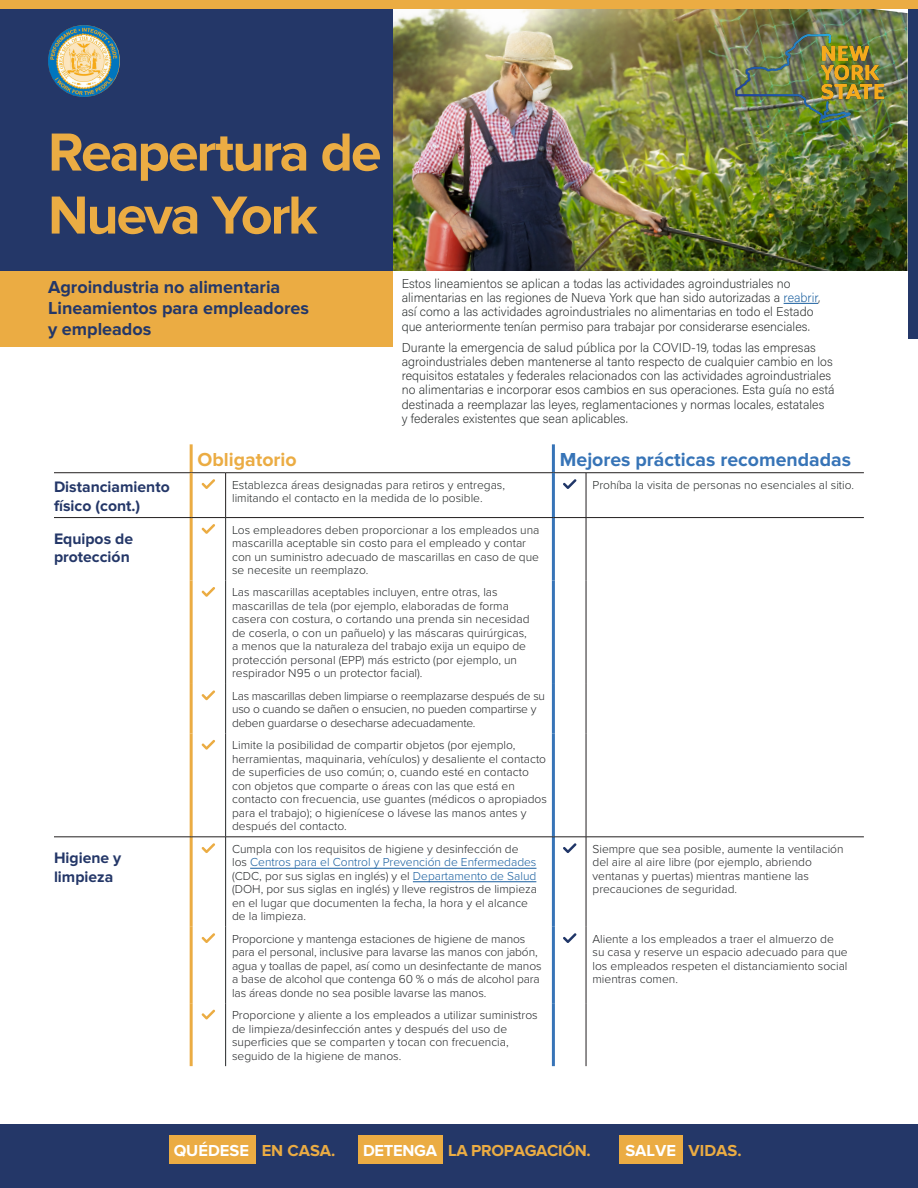
<style>
.page{position:relative;width:918px;height:1188px;background:#fff}
.page>*{position:absolute;margin:0;border:0;box-sizing:border-box;transform-origin:0 0}
.t1{font:700 55.5px/63px "Proxima Nova";letter-spacing:-.04em;color:#ebac43}
.t2{font:700 19.5px "Proxima Nova";color:#3774b7}
.t3{font:700 19.5px "Proxima Nova";color:#ebac43}
.t4{font:700 18px/21px "Proxima Nova";color:#243768}
.t5{font:700 16.5px "Proxima Nova";letter-spacing:-.02em;color:#ebac43}
.t6{font:700 16.5px "Proxima Nova";color:#fff}
.t7{font:700 16.5px "Proxima Nova";color:#ebac43}
.t8{font:700 15.75px/18.9px "Proxima Nova";color:#243768}
.t9{font:200 12.75px/14.2px "Acumin Pro";color:#242828}
.content{font:300 12px/13.5px "Proxima Nova";color:#252729}
.content-2{font:300 12px/13.5px "Proxima Nova";color:#242828}
.content-3{font:300 12px/13.5px "Proxima Nova";letter-spacing:-.02em;color:#252729}
.s1{color:#175d9e}
.s2{color:#ebac43}
.s3{color:#fff}
</style>
<div class="page">
<img style="left:393px;top:9px;width:515px;height:262px">
<div style="left:0;top:9px;width:393px;height:330px;background:#243768"></div>
<div style="left:0;top:272px;width:395px;height:75px;background:#ebac43"></div>
<div style="left:393px;top:272px;width:515px;height:151px;background:#fff"></div>
<img style="left:730px;top:28px;width:159px;height:100px">
<img style="left:48px;top:25px;width:72px;height:72px;border-radius:36px">
<div style="left:908px;top:9px;width:10px;height:330px;background:#243768"></div>
<div style="left:0;top:0;width:918px;height:9px;background:#ebac43"></div>
<div style="left:0;top:1125px;width:918px;height:63px;background:#243768"></div>
<div style="left:169px;top:1135px;width:86px;height:29px;background:#ebac43"></div>
<div style="left:358px;top:1135px;width:84px;height:29px;background:#ebac43"></div>
<div style="left:619px;top:1135px;width:63px;height:29px;background:#ebac43"></div>
<hr style="left:784px;top:303px;width:34px;height:1px;background:#175d9e">
<hr style="left:552px;top:444px;width:3px;height:29px;background:#3774b7">
<hr style="left:190px;top:444px;width:3px;height:29px;background:#ebac43">
<hr style="left:54px;top:472px;width:137px;height:1px;background:#231f20">
<hr style="left:191px;top:472px;width:35px;height:1px;background:#231f20">
<hr style="left:226px;top:472px;width:327px;height:1px;background:#231f20">
<hr style="left:225px;top:473px;width:1px;height:44px;background:#231f20">
<hr style="left:553px;top:472px;width:33px;height:1px;background:#231f20">
<hr style="left:586px;top:472px;width:278px;height:1px;background:#231f20">
<hr style="left:586px;top:473px;width:1px;height:44px;background:#231f20">
<hr style="left:586px;top:518px;width:1px;height:63px;background:#231f20">
<hr style="left:586px;top:581px;width:1px;height:103px;background:#231f20">
<hr style="left:586px;top:684px;width:1px;height:49px;background:#231f20">
<hr style="left:586px;top:733px;width:1px;height:104px;background:#231f20">
<hr style="left:586px;top:837px;width:1px;height:90px;background:#231f20">
<hr style="left:586px;top:927px;width:1px;height:76px;background:#231f20">
<hr style="left:586px;top:1003px;width:1px;height:63px;background:#231f20">
<hr style="left:190px;top:473px;width:3px;height:44px;background:#ebac43">
<hr style="left:190px;top:518px;width:3px;height:63px;background:#ebac43">
<hr style="left:190px;top:581px;width:3px;height:103px;background:#ebac43">
<hr style="left:190px;top:684px;width:3px;height:49px;background:#ebac43">
<hr style="left:190px;top:733px;width:3px;height:104px;background:#ebac43">
<hr style="left:190px;top:837px;width:3px;height:90px;background:#ebac43">
<hr style="left:190px;top:927px;width:3px;height:76px;background:#ebac43">
<hr style="left:190px;top:1003px;width:3px;height:63px;background:#ebac43">
<hr style="left:552px;top:473px;width:3px;height:44px;background:#3774b7">
<hr style="left:552px;top:518px;width:3px;height:63px;background:#3774b7">
<hr style="left:552px;top:581px;width:3px;height:103px;background:#3774b7">
<hr style="left:552px;top:684px;width:3px;height:49px;background:#3774b7">
<hr style="left:552px;top:733px;width:3px;height:104px;background:#3774b7">
<hr style="left:552px;top:837px;width:3px;height:90px;background:#3774b7">
<hr style="left:552px;top:927px;width:3px;height:76px;background:#3774b7">
<hr style="left:552px;top:1003px;width:3px;height:63px;background:#3774b7">
<hr style="left:225px;top:518px;width:1px;height:63px;background:#252729">
<hr style="left:225px;top:581px;width:1px;height:103px;background:#252729">
<hr style="left:225px;top:684px;width:1px;height:49px;background:#252729">
<hr style="left:225px;top:733px;width:1px;height:104px;background:#252729">
<hr style="left:225px;top:837px;width:1px;height:90px;background:#252729">
<hr style="left:225px;top:927px;width:1px;height:76px;background:#252729">
<hr style="left:225px;top:1003px;width:1px;height:63px;background:#252729">
<hr style="left:54px;top:517px;width:137px;height:1px;background:#231f20">
<hr style="left:191px;top:517px;width:35px;height:1px;background:#231f20">
<hr style="left:226px;top:517px;width:327px;height:1px;background:#231f20">
<hr style="left:553px;top:517px;width:33px;height:1px;background:#231f20">
<hr style="left:586px;top:517px;width:278px;height:1px;background:#231f20">
<hr style="left:54px;top:837px;width:137px;height:1px;background:#231f20">
<hr style="left:191px;top:837px;width:35px;height:1px;background:#231f20">
<hr style="left:226px;top:837px;width:327px;height:1px;background:#231f20">
<hr style="left:553px;top:837px;width:33px;height:1px;background:#231f20">
<hr style="left:586px;top:837px;width:278px;height:1px;background:#231f20">
<svg style="left:201px;top:479px;width:14px;height:10px"></svg>
<svg style="left:563px;top:479px;width:14px;height:10px"></svg>
<svg style="left:201px;top:524px;width:14px;height:10px"></svg>
<svg style="left:201px;top:587px;width:14px;height:10px"></svg>
<svg style="left:201px;top:690px;width:14px;height:10px"></svg>
<svg style="left:201px;top:739px;width:14px;height:11px"></svg>
<svg style="left:201px;top:843px;width:14px;height:10px"></svg>
<hr style="left:250px;top:868px;width:286px;height:1px;background:#175d9e">
<hr style="left:413px;top:881px;width:123px;height:1px;background:#175d9e">
<svg style="left:563px;top:843px;width:14px;height:10px"></svg>
<svg style="left:201px;top:933px;width:14px;height:10px"></svg>
<svg style="left:563px;top:933px;width:14px;height:10px"></svg>
<svg style="left:201px;top:1009px;width:14px;height:11px"></svg>
<h1 class="t1" style="left:48px;top:122px;width:335px">Reapertura de<br>Nueva York</h1>
<h3 class="t4" style="left:48px;top:277px;width:263px">Agroindustria no alimentaria<br>Lineamientos para empleadores y empleados</h3>
<p class="t9" style="left:402px;top:276px;width:420px">Estos lineamientos se aplican a todas las actividades agroindustriales no alimentarias en las regiones de Nueva York que han sido autorizadas a <span class="s1">reabrir</span>, así como a las actividades agroindustriales no alimentarias en todo el Estado que anteriormente tenían permiso para trabajar por considerarse esenciales.</p>
<p class="t9" style="left:402px;top:340px;width:434px">Durante la emergencia de salud pública por la COVID-19, todas las empresas agroindustriales deben mantenerse al tanto respecto de cualquier cambio en los requisitos estatales y federales relacionados con las actividades agroindustriales no alimentarias e incorporar esos cambios en sus operaciones. Esta guía no está destinada a reemplazar las leyes, reglamentaciones y normas locales, estatales<br>y federales existentes que sean aplicables.</p>
<p class="t3" style="left:198px;top:449px;width:101px">Obligatorio</p>
<p class="t2" style="left:560px;top:449px;width:293px">Mejores prácticas recomendadas</p>
<p class="t8" style="left:54px;top:478px;width:117px">Distanciamiento físico (cont.)</p>
<p class="content-2" style="left:232px;top:477px;width:275px">Establezca áreas designadas para retiros y entregas, limitando el contacto en la medida de lo posible.</p>
<p class="content-2" style="left:593px;top:477px;width:263px">Prohíba la visita de personas no esenciales al sitio.</p>
<p class="t8" style="left:54px;top:529px;width:81px">Equipos de</p>
<p class="t8" style="left:54px;top:548px;width:77px">protección</p>
<p class="content-2" style="left:232px;top:522px;width:309px">Los empleadores deben proporcionar a los empleados una mascarilla aceptable sin costo para el empleado y contar con un suministro adecuado de mascarillas en caso de que se necesite un reemplazo.</p>
<p class="content" style="left:232px;top:585px;width:299px">Las mascarillas aceptables incluyen, entre otras, las mascarillas de tela (por ejemplo, elaboradas de forma casera con costura, o cortando una prenda sin necesidad de coserla, o con un pañuelo) y las máscaras quirúrgicas, a menos que la naturaleza del trabajo exija un equipo de protección personal (EPP) más estricto (por ejemplo, un respirador N95 o un protector facial).</p>
<p class="content-3" style="left:232px;top:689px;width:314px">Las mascarillas deben limpiarse o reemplazarse después de su uso o cuando se dañen o ensucien, no pueden compartirse y deben guardarse o desecharse adecuadamente.</p>
<p class="content" style="left:232px;top:738px;width:316px">Limite la posibilidad de compartir objetos (por ejemplo, herramientas, maquinaria, vehículos) y desaliente el contacto de superficies de uso común; o, cuando esté en contacto con objetos que comparte o áreas con las que está en contacto con frecuencia, use guantes (médicos o apropiados para el trabajo); o higienícese o lávese las manos antes y</p>
<p class="content" style="left:232px;top:819px;width:116px">después del contacto.</p>
<p class="t8" style="left:54px;top:848px;width:69px">Higiene y limpieza</p>
<p class="content" style="left:232px;top:841px;width:306px">Cumpla con los requisitos de higiene y desinfección de<br>los <span class="s1">Centros para el Control y Prevención de Enfermedades </span>(CDC, por sus siglas en inglés) y el <span class="s1">Departamento de Salud </span>(DOH, por sus siglas en inglés) y lleve registros de limpieza en el lugar que documenten la fecha, la hora y el alcance de la limpieza.</p>
<p class="content" style="left:593px;top:841px;width:253px">Siempre que sea posible, aumente la ventilación del aire al aire libre (por ejemplo, abriendo ventanas y puertas) mientras mantiene las precauciones de seguridad.</p>
<p class="content" style="left:232px;top:931px;width:311px">Proporcione y mantenga estaciones de higiene de manos para el personal, inclusive para lavarse las manos con jabón, agua y toallas de papel, así como un desinfectante de manos a base de alcohol que contenga 60 % o más de alcohol para las áreas donde no sea posible lavarse las manos.</p>
<p class="content" style="left:593px;top:931px;width:257px">Aliente a los empleados a traer el almuerzo de su casa y reserve un espacio adecuado para que los empleados respeten el distanciamiento social mientras comen.</p>
<p class="content" style="left:232px;top:1008px;width:307px">Proporcione y aliente a los empleados a utilizar suministros de limpieza/desinfección antes y después del uso de superficies que se comparten y tocan con frecuencia, seguido de la higiene de manos.</p>
<h3 class="t6" style="left:174px;top:1141px;width:163px">QUÉDESE <span class="s2">EN CASA.</span></h3>
<h3 class="t5" style="left:363px;top:1141px;width:229px"><span class="s3">DETENGA</span> LA PROPAGACIÓN.</h3>
<h3 class="t7" style="left:625px;top:1141px;width:118px"><span class="s3">SALVE</span> VIDAS.</h3>
</div>
